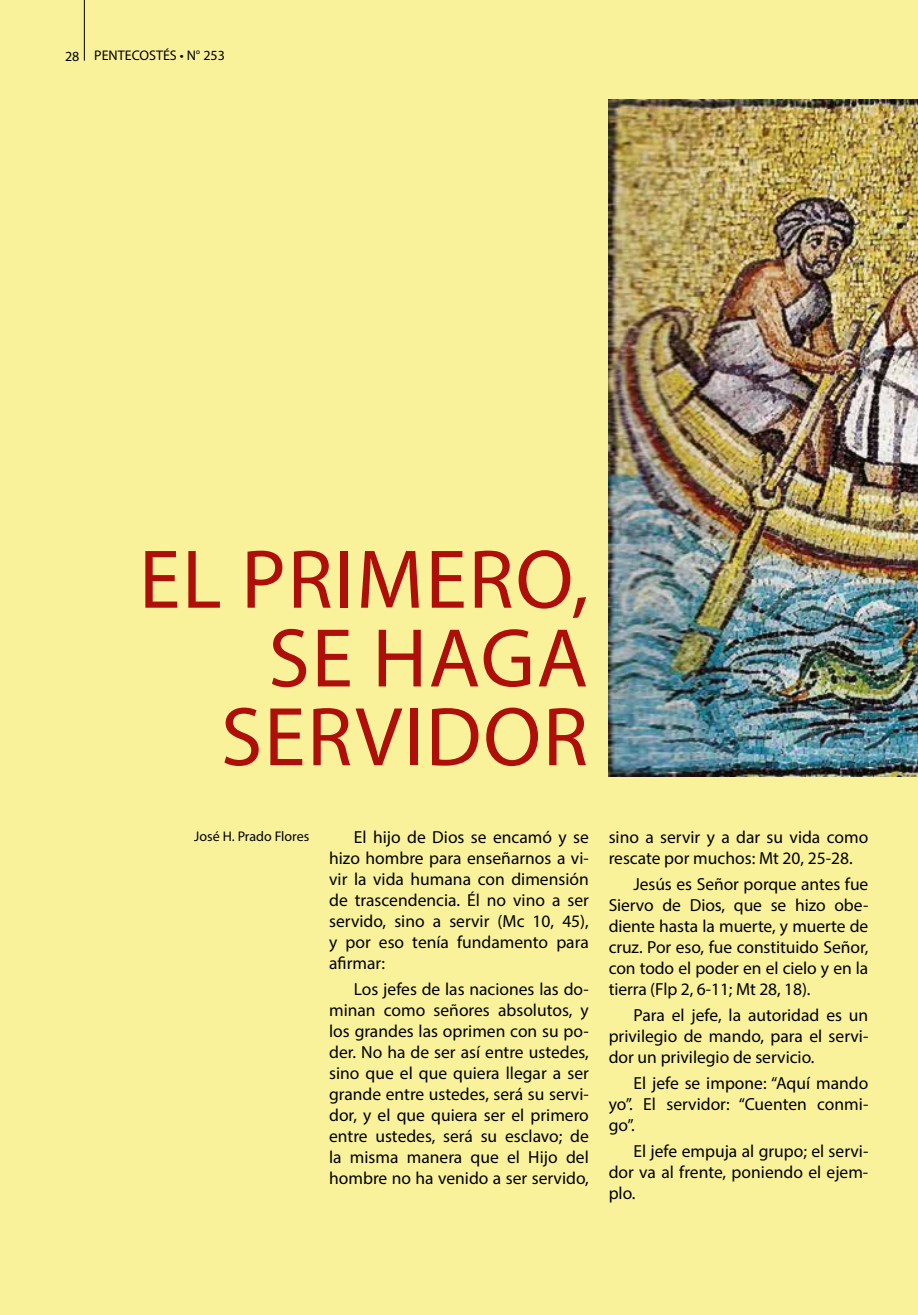
<style>
.page{position:relative;width:918px;height:1315px;background:#faf19b}
.page>*{position:absolute;margin:0;border:0;box-sizing:border-box;transform-origin:0 0}
.t1{font:84px/78.8px "Myriad Pro";letter-spacing:.02em;color:#ae0f0a;text-align:right}
.t2{font:17.5px/21px "Myriad Pro";color:#000;text-align:justify}
.t3{font:14px "Myriad Pro";color:#000}
</style>
<div class="page">
<img style="left:609px;top:99px;width:309px;height:677px">
<hr style="left:84px;top:0;width:1px;height:61px;background:#000">
<p class="t3" style="left:65px;top:47px;width:161px">28 PENTECOSTÉS • N° 253</p>
<h1 class="t1" style="left:139px;top:539px;width:451px">EL PRIMERO,<br>SE HAGA<br>SERVIDOR</h1>
<p class="t3" style="left:194px;top:827px;width:116px">José H. Prado Flores</p>
<p class="t2" style="left:329px;top:826px;width:261px;text-indent:25px">El hijo de Dios se encamó y se hizo hombre para enseñarnos a vi&shy;vir la vida humana con dimensión de trascendencia. Él no vino a ser servido, sino a servir (Mc 10, 45), y por eso tenía fundamento para afirmar:</p>
<p class="t2" style="left:329px;top:978px;width:261px;text-indent:25px">Los jefes de las naciones las do&shy;minan como señores absolutos, y los grandes las oprimen con su po&shy;der. No ha de ser así entre ustedes, sino que el que quiera llegar a ser grande entre ustedes, será su servi&shy;dor, y el que quiera ser el primero entre ustedes, será su esclavo; de la misma manera que el Hijo del hombre no ha venido a ser servido,</p>
<p class="t2" style="left:609px;top:826px;width:261px">sino a servir y a dar su vida como rescate por muchos: Mt 20, 25-28.</p>
<p class="t2" style="left:609px;top:873px;width:261px;text-indent:25px">Jesús es Señor porque antes fue Siervo de Dios, que se hizo obe&shy;diente hasta la muerte, y muerte de cruz. Por eso, fue constituido Señor, con todo el poder en el cielo y en la tierra (Flp 2, 6-11; Mt 28, 18).</p>
<p class="t2" style="left:609px;top:1004px;width:261px;text-indent:25px">Para el jefe, la autoridad es un privilegio de mando, para el servi&shy;dor un privilegio de servicio.</p>
<p class="t2" style="left:609px;top:1072px;width:261px;text-indent:25px">El jefe se impone: “Aquí mando yo”. El servidor: “Cuenten conmi&shy;go”.</p>
<p class="t2" style="left:609px;top:1140px;width:261px;text-indent:25px">El jefe empuja al grupo; el servi&shy;dor va al frente, poniendo el ejem&shy;plo.</p>
</div>
